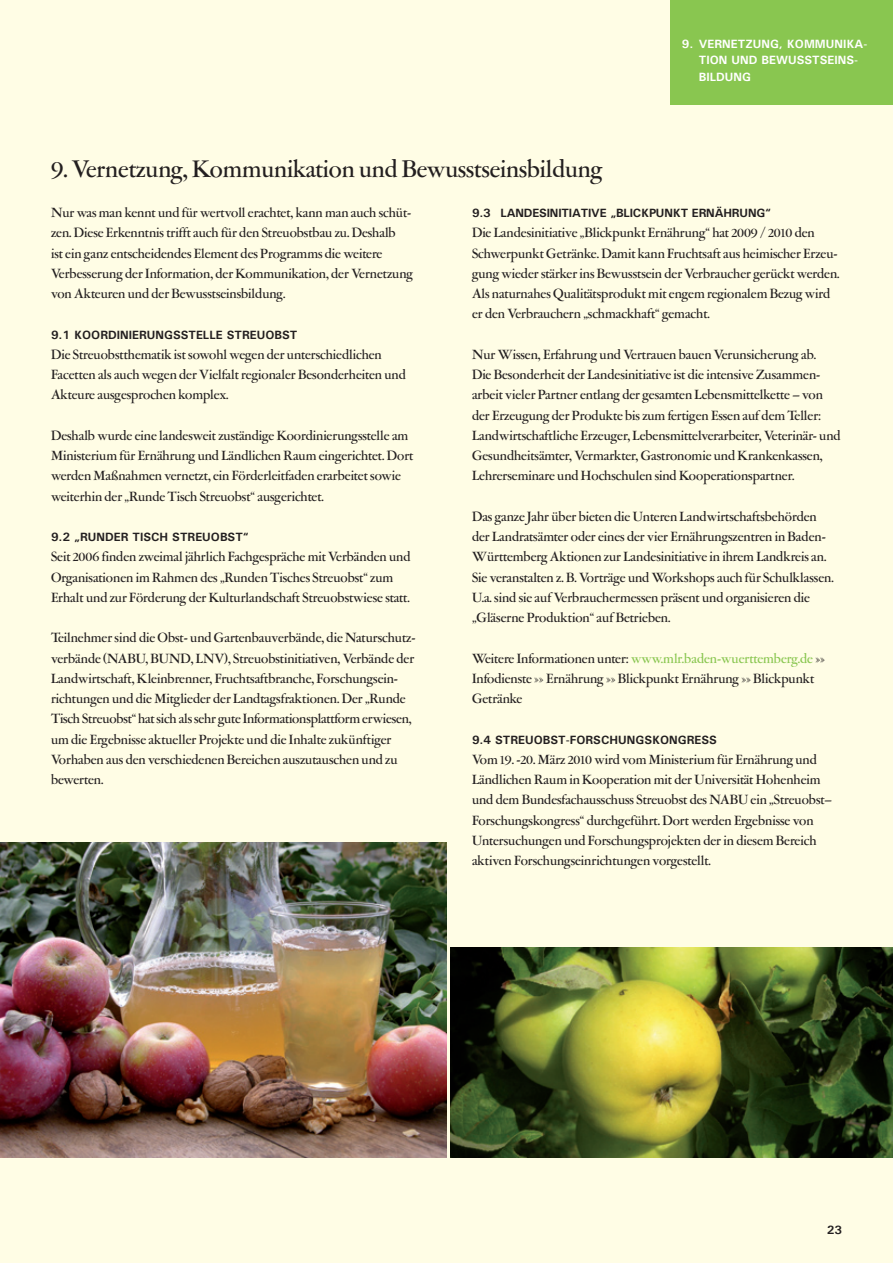
<style>
.page{position:relative;width:893px;height:1263px;background:#fffde5}
.page>*{position:absolute;margin:0;border:0;box-sizing:border-box;transform-origin:0 0}
.t1{font:500 27px "Garamont Amst SHOP";color:#231f20}
.t2{font:500 15px/20.2px "Garamont Amst SHOP";color:#231f20}
.t3{font:700 12px "Univers ATT";color:#231f20}
.t4{font:700 12px/16.5px "Univers ATT";color:#fff}
.s1{color:#89c650}
</style>
<div class="page">
<div style="left:670px;top:0;width:223px;height:104px;background:#89c650"></div>
<img style="left:0;top:842px;width:446px;height:316px">
<img style="left:451px;top:947px;width:442px;height:211px">
<p class="t4" style="left:699px;top:35px;width:170px;text-indent:54px">UNG, KOMMUNI KA-<br>TION UND BEWUSSTSEINS</p>
<p class="t4" style="left:854px;top:52px;width:5px">-</p>
<p class="t4" style="left:699px;top:68px;width:54px">BILDUNG</p>
<p class="t4" style="left:682px;top:35px;width:34px">9. VERNETZ</p>
<h1 class="t1" style="left:51px;top:155px;width:553px">9. Vernetzung, Kommunikation und Bewusstseinsbildung</h1>
<p class="t2" style="left:51px;top:203px;width:363px">Nur was man kennt und für wertvoll erachtet, kann man auch schüt&shy;zen. Diese Erkenntnis trifft auch für den Streuobstbau zu. Deshalb<br>ist ein ganz entscheidendes Element des Programms die weitere Verbesserung der Information, der Kommunikation, der Vernetzung von Akteuren und der Bewusstseinsbildung.</p>
<p class="t3" style="left:51px;top:327px;width:57px">9.1 KOORDINIER</p>
<p class="t3" style="left:147px;top:327px;width:35px">UNGSSTELLE</p>
<p class="t3" style="left:227px;top:327px;width:16px">STRE</p>
<p class="t3" style="left:257px;top:327px;width:34px">UOBST</p>
<p class="t2" style="left:51px;top:345px;width:356px">Die Streuobstthematik ist sowohl wegen der unterschiedlichen<br>Facetten als auch wegen der Vielfalt regionaler Besonderheiten und<br>Akteure ausgesprochen komplex.</p>
<p class="t2" style="left:51px;top:426px;width:364px">Deshalb wurde eine landesweit zuständige Koordinierungsstelle am Ministerium für Ernährung und Ländlichen Raum eingerichtet. Dort werden Maßnahmen vernetzt, ein Förderleitfaden erarbeitet sowie weiterhin der „Runde Tisch Streuobst“ ausgerichtet.</p>
<p class="t3" style="left:51px;top:530px;width:55px">9.2 „RUNDER</p>
<p class="t3" style="left:133px;top:530px;width:16px">TISCH</p>
<p class="t3" style="left:172px;top:530px;width:16px">STRE</p>
<p class="t3" style="left:202px;top:530px;width:48px">UOBST“</p>
<p class="t2" style="left:51px;top:547px;width:361px">Seit 2006 finden zweimal jährlich Fachgespräche mit Verbänden und<br>Organisationen im Rahmen des „Runden Tisches Streuobst“ zum<br>Erhalt und zur Förderung der Kulturlandschaft Streuobstwiese statt.</p>
<p class="t2" style="left:51px;top:628px;width:366px">Teilnehmer sind die Obst- und Gartenbauverbände, die Naturschutz&shy;verbände (NABU, BUND, LNV), Streuobstinitiativen, Verbände der Landwirtschaft, Kleinbrenner, Fruchtsaftbranche, Forschungsein&shy;richtungen und die Mitglieder der Landtagsfraktionen. Der „Runde Tisch Streuobst“ hat sich als sehr gute Informationsplattform erwiesen, um die Ergebnisse aktueller Projekte und die Inhalte zukünftiger Vorhaben aus den verschiedenen Bereichen auszutauschen und zu bewerten.</p>
<p class="t3" style="left:472px;top:206px;width:43px">9.3 LANDESINITIATIVE</p>
<p class="t3" style="left:610px;top:206px;width:13px">„BLIC</p>
<p class="t3" style="left:641px;top:206px;width:131px">KPUNKT ERNÄHRUNG“</p>
<p class="t2" style="left:472px;top:223px;width:369px">Die Landesinitiative „Blickpunkt Ernährung“ hat 2009 / 2010 den Schwerpunkt Getränke. Damit kann Fruchtsaft aus heimischer Erzeu&shy;gung wieder stärker ins Bewusstsein der Verbraucher gerückt werden.<br>Als naturnahes Qualitätsprodukt mit engem regionalem Bezug wird er den Verbrauchern „schmackhaft“ gemacht.</p>
<p class="t2" style="left:472px;top:345px;width:370px">Nur Wissen, Erfahrung und Vertrauen bauen Verunsicherung ab.<br>Die Besonderheit der Landesinitiative ist die intensive Zusammen&shy;arbeit vieler Partner entlang der gesamten Lebensmittelkette – von der Erzeugung der Produkte bis zum fertigen Essen auf dem Teller:<br>Landwirtschaftliche Erzeuger, Lebensmittelverarbeiter, Veterinär- und Gesundheitsämter, Vermarkter, Gastronomie und Krankenkassen, Lehrerseminare und Hochschulen sind Kooperationspartner.</p>
<p class="t2" style="left:472px;top:507px;width:363px">Das ganze Jahr über bieten die Unteren Landwirtschaftsbehörden der Landratsämter oder eines der vier Ernährungszentren in Baden-Württemberg Aktionen zur Landesinitiative in ihrem Landkreis an.<br>Sie veranstalten z. B. Vorträge und Workshops auch für Schulklassen.<br>U.a. sind sie auf Verbrauchermessen präsent und organisieren die „Gläserne Produktion“ auf Betrieben.</p>
<p class="t2" style="left:472px;top:649px;width:354px">Weitere Informationen unter: <span class="s1">www.mlr.baden-wuerttemberg.de</span> &gt;&gt;<br>Infodienste &gt;&gt; Ernährung &gt;&gt; Blickpunkt Ernährung &gt;&gt; Blickpunkt<br>Getränke</p>
<p class="t3" style="left:472px;top:732px;width:39px">9.4 STRE</p>
<p class="t3" style="left:525px;top:732px;width:70px">UOBST-FORSCH</p>
<p class="t3" style="left:618px;top:732px;width:77px">UNGSKONGRESS</p>
<p class="t2" style="left:472px;top:750px;width:362px">Vom 19. -20. März 2010 wird vom Ministerium für Ernährung und Ländlichen Raum in Kooperation mit der Universität Hohenheim und dem Bundesfachausschuss Streuobst des NABU ein „Streuobst– Forschungskongress“ durchgeführt. Dort werden Ergebnisse von Untersuchungen und Forschungsprojekten der in diesem Bereich aktiven Forschungseinrichtungen vorgestellt.</p>
<p class="t3" style="left:827px;top:1222px;width:17px">23</p>
</div>
